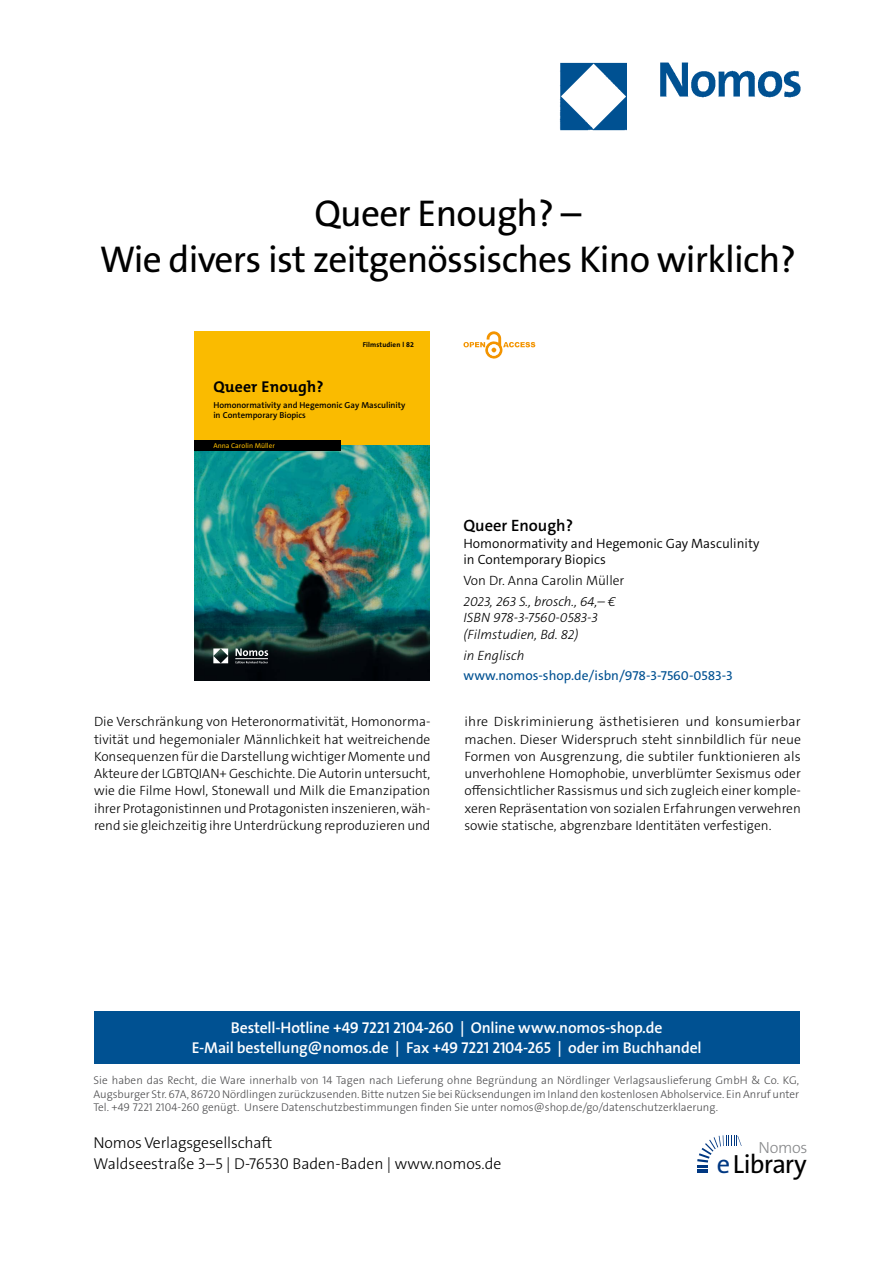
<style>
.page{position:relative;width:893px;height:1263px;background:#fff}
.page>*{position:absolute;margin:0;border:0;box-sizing:border-box;transform-origin:0 0}
.t1{font:37.5px/46.5px "The Sans Os F";letter-spacing:-.02em;color:#000;text-align:center}
.t2{font:26.4px "The Sans Os F";letter-spacing:-.03em;color:#000}
.t3{font:600 16.5px "The Sans C5";color:#000}
.t4{font:300 16.2px "The Sans Os F";letter-spacing:-.02em;color:#87888a}
.t5{font:600 15.75px/21px "The Sans Os F";letter-spacing:-.01em;color:#fff;text-align:center}
.t6{font:300 15.75px/21px "The Sans Os F";color:#000}
.t7{font:700 15.75px "The Mix C5";letter-spacing:.01em;color:#000}
.t8{font:300 13.5px/17.2px "The Sans C5";color:#000;text-align:justify}
.t9{font:italic 300 13.5px/16.5px "The Sans C5";color:#000}
.t10{font:300 13.5px/16.5px "The Sans C5";color:#000}
.t11{font:13.5px "The Sans C5";color:#005192}
.t12{font:300 11.25px/13.5px "The Sans Os F";color:#4b4b4d;text-align:justify}
.t13{font:600 8.7px/10.4px "The Sans C5";color:#000}
.t14{font:7.05px "The Sans C5";color:#fabb00}
.t15{font:700 7.05px "The Sans C5";letter-spacing:.02em;color:#000}
.s1{color:#003882}
</style>
<div class="page">
<img style="left:559px;top:62px;width:242px;height:69px">
<div style="left:94px;top:1011px;width:705px;height:52px;background:#005192"></div>
<svg style="left:697px;top:1135px;width:45px;height:38px"></svg>
<img style="left:194px;top:445px;width:236px;height:235px">
<svg style="left:213px;top:648px;width:15px;height:15px"></svg>
<svg style="left:236px;top:648px;width:32px;height:15px"></svg>
<hr style="left:235px;top:658px;width:33px;height:1px;background:#fff">
<div style="left:194px;top:331px;width:236px;height:114px;background:#fabb00"></div>
<div style="left:194px;top:440px;width:146px;height:11px;background:#000"></div>
<svg style="left:463px;top:331px;width:72px;height:28px"></svg>
<h1 class="t1" style="left:100px;top:194px;width:698px">Queer Enough? –<br>Wie divers ist zeitgenössisches Kino wirklich?</h1>
<p class="t15" style="left:363px;top:340px;width:53px">Filmstudien l 82</p>
<p class="t7" style="left:213px;top:377px;width:112px">Queer Enough?</p>
<p class="t13" style="left:213px;top:399px;width:194px">Homonormativity and Hegemonic Gay Masculinity in Contemporary Biopics</p>
<p class="t14" style="left:213px;top:441px;width:63px">Anna Carolin Müller</p>
<p class="t3" style="left:463px;top:515px;width:111px">Queer Enough?</p>
<p class="t10" style="left:463px;top:535px;width:297px">Homonormativity and Hegemonic Gay Masculinity in Contemporary Biopics</p>
<p class="t8" style="left:463px;top:572px;width:162px">Von Dr. Anna Carolin Müller</p>
<p class="t9" style="left:463px;top:593px;width:154px">2023, 263 S., brosch., 64,– €<br>ISBN 978-3-7560-0583-3 (Filmstudien, Bd. 82)</p>
<p class="t9" style="left:463px;top:647px;width:63px">in Englisch</p>
<p class="t11" style="left:463px;top:667px;width:271px">www.nomos-shop.de/isbn/978-3-7560-0583-3</p>
<p class="t8" style="left:94px;top:713px;width:338px">Die Verschränkung von Heteronormativität, Homonorma&shy;tivität und hegemonialer Männlichkeit hat weitreichende Konsequenzen für die Darstellung wichtiger Momente und Akteure der LGBTQIAN+ Geschichte. Die Autorin untersucht, wie die Filme Howl, Stonewall und Milk die Emanzipation ihrer Protagonistinnen und Protagonisten inszenieren, wäh&shy;rend sie gleichzeitig ihre Unterdrückung reproduzieren und</p>
<p class="t8" style="left:464px;top:713px;width:338px">ihre Diskriminierung ästhetisieren und konsumierbar machen. Dieser Widerspruch steht sinnbildlich für neue Formen von Ausgrenzung, die subtiler funktionieren als unverhohlene Homophobie, unverblümter Sexismus oder offensichtlicher Rassismus und sich zugleich einer komple&shy;xeren Repräsentation von sozialen Erfahrungen verwehren sowie statische, abgrenzbare Identitäten verfestigen.</p>
<p class="t5" style="left:192px;top:1017px;width:511px">Bestell-Hotline +49 7221 2104-260 | Online www.nomos-shop.de<br>E-Mail bestellung@nomos.de | Fax +49 7221 2104-265 | oder im Buchhandel</p>
<p class="t12" style="left:94px;top:1074px;width:707px">Sie haben das Recht, die Ware innerhalb von 14 Tagen nach Lieferung ohne Begründung an Nördlinger Verlagsauslieferung GmbH &amp; Co. KG, Augsburger Str. 67A, 86720 Nördlingen zurückzusenden. Bitte nutzen Sie bei Rücksendungen im Inland den kostenlosen Abholservice. Ein Anruf unter Tel. +49 7221 2104-260 genügt. Unsere Datenschutzbestimmungen finden Sie unter nomos@shop.de/go/datenschutzerklaerung.</p>
<p class="t6" style="left:94px;top:1133px;width:409px">Nomos Verlagsgesellschaft<br>Waldseestraße 3–5 | D-76530 Baden-Baden | www.nomos.de</p>
<p class="t4" style="left:758px;top:1137px;width:51px">Nomos</p>
<h2 class="t2" style="left:717px;top:1153px;width:91px"><span class="s1">e</span>Library</h2>
</div>
